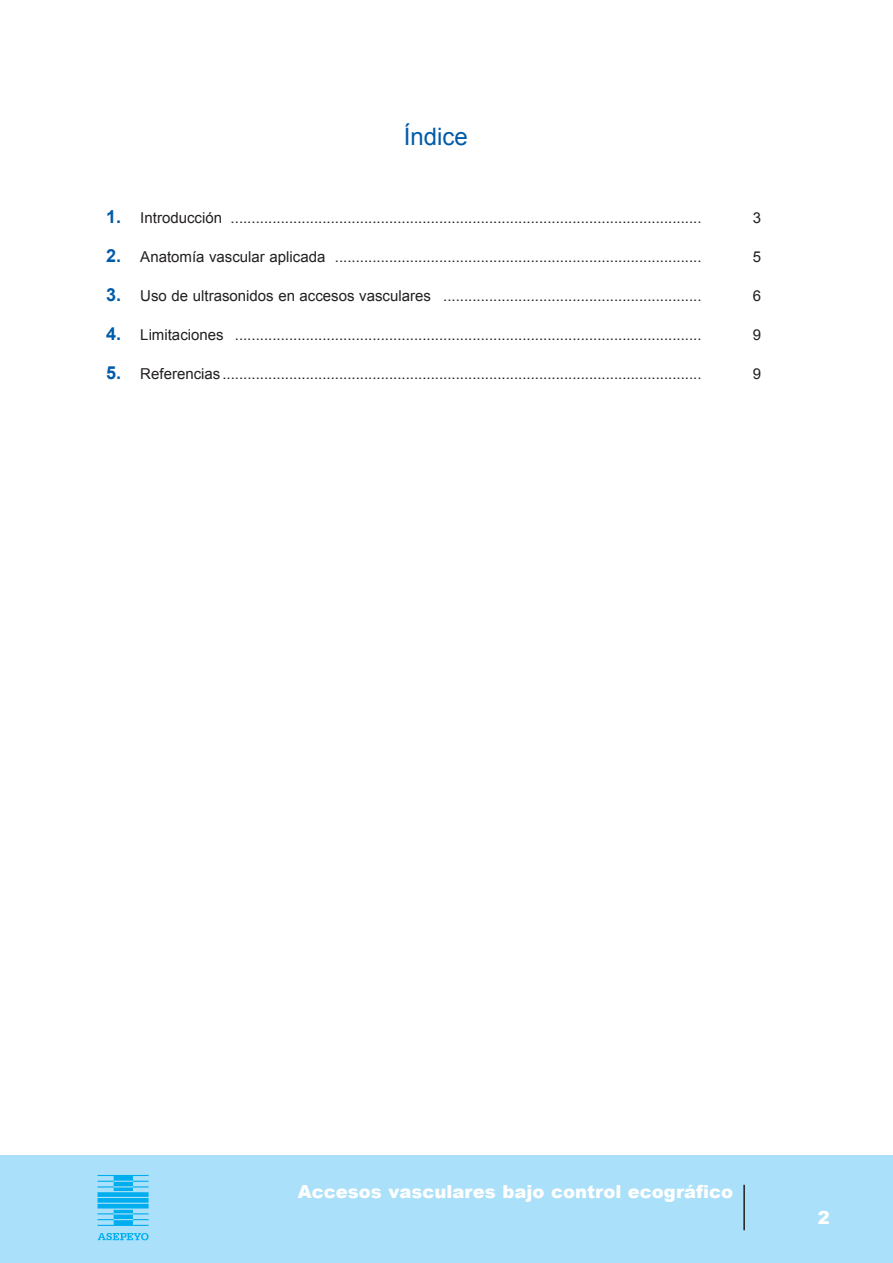
<style>
.page{position:relative;width:893px;height:1263px;background:#fff}
.page>*{position:absolute;margin:0;border:0;box-sizing:border-box;transform-origin:0 0}
.t1{font:24px "Arial";color:#015ba9}
.t2{font:900 18px "Arial";color:#fff}
.t3{font:15px "Arial";color:#231f20}
.s1{font-weight:700;font-size:18px;color:#015ba9}
</style>
<div class="page">
<div style="left:0;top:1155px;width:893px;height:108px;background:#aae0f9"></div>
<svg style="left:98px;top:1233px;width:51px;height:7px"></svg>
<svg style="left:98px;top:1175px;width:51px;height:51px"></svg>
<hr style="left:743px;top:1185px;width:2px;height:45px;background:#231f20">
<h1 class="t1" style="left:404px;top:123px;width:66px">Índice</h1>
<p class="t3" style="left:106px;top:209px;width:597px"><span class="s1">1.</span> Introducción .................................................................................................................</p>
<p class="t3" style="left:753px;top:209px;width:10px">3</p>
<p class="t3" style="left:106px;top:248px;width:597px"><span class="s1">2.</span> Anatomía vascular aplicada ........................................................................................</p>
<p class="t3" style="left:753px;top:248px;width:10px">5</p>
<p class="t3" style="left:106px;top:287px;width:597px"><span class="s1">3.</span> Uso de ultrasonidos en accesos vasculares ..............................................................</p>
<p class="t3" style="left:753px;top:287px;width:10px">6</p>
<p class="t3" style="left:106px;top:326px;width:597px"><span class="s1">4.</span> Limitaciones ................................................................................................................</p>
<p class="t3" style="left:753px;top:326px;width:10px">9</p>
<p class="t3" style="left:106px;top:365px;width:597px"><span class="s1">5.</span> Referencias...................................................................................................................</p>
<p class="t3" style="left:753px;top:365px;width:10px">9</p>
<p class="t2" style="left:298px;top:1178px;width:437px">Accesos vasculares bajo control ecográfico</p>
<p class="t2" style="left:818px;top:1204px;width:14px">2</p>
</div>
